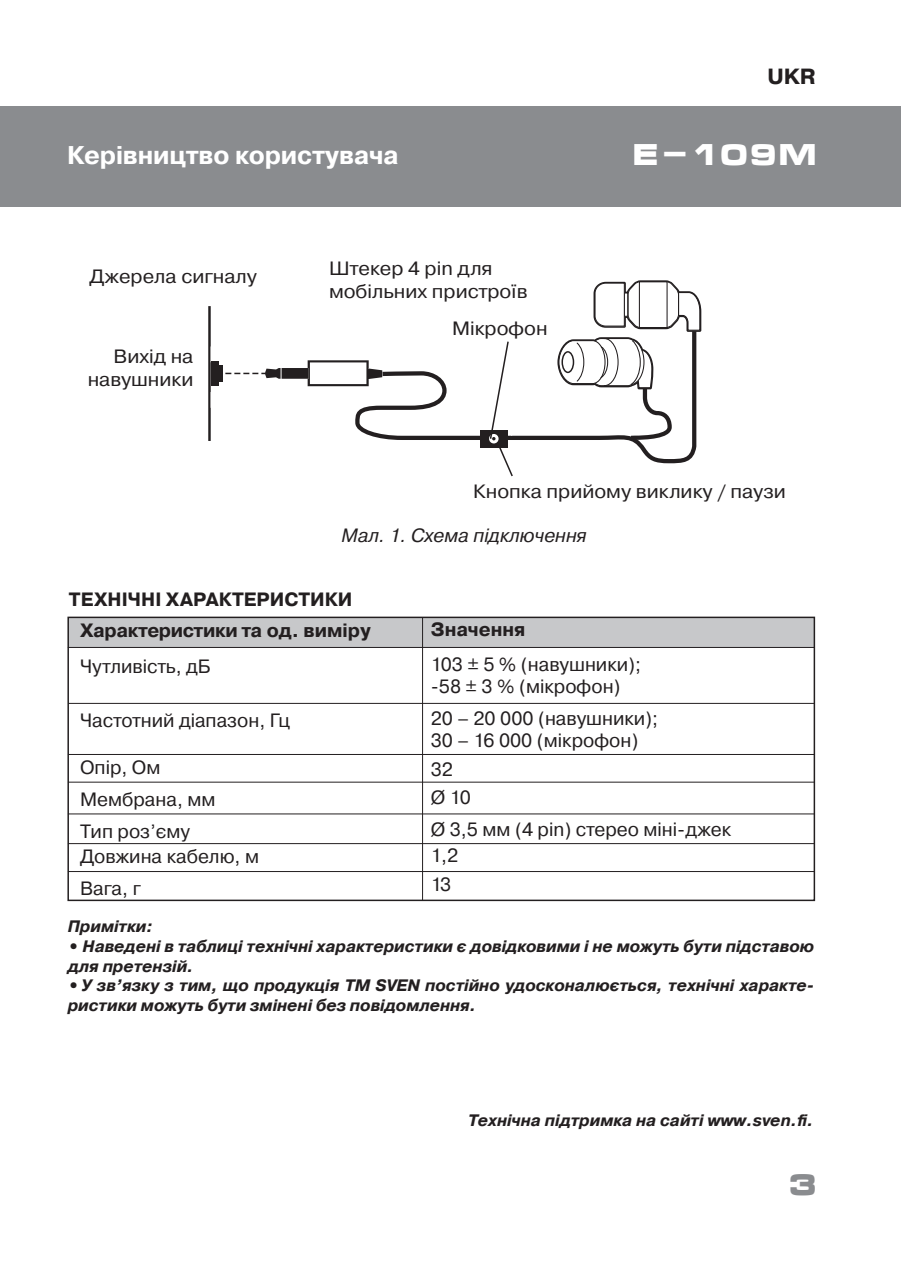
<style>
.page{position:relative;width:903px;height:1276px;background:#fff}
.page>*{position:absolute;margin:0;border:0;box-sizing:border-box;transform-origin:0 0}
.t1{font:700 29.1px "Micra";color:#fff}
.t2{font:700 29.1px "Micra";color:#8a8c8f}
.t3{font:700 25.5px "Pragmatica";letter-spacing:-.01em;color:#fff}
.t4{font:700 21.9px "Pragmatica";color:#231f20}
.t5{font:19.2px/32.1px "Pragmatica";color:#231f20}
.t6{font:19.2px/23.1px "Pragmatica";color:#231f20;text-align:right;scale:1.05 1}
.t7{font:700 19.2px/30.9px "Pragmatica";color:#231f20}
.t8{font:italic 19.2px "Pragmatica";color:#231f20}
.t9{font:italic 700 16.5px/19.8px "Pragmatica";color:#231f20}
</style>
<div class="page">
<div style="left:0;top:106px;width:900px;height:101px;background:#8a8c8f"></div>
<div style="left:69px;top:617px;width:745px;height:30px;background:#c7c8ca"></div>
<div style="left:67px;top:616px;width:748px;height:285px;border:2px solid #231f20"></div>
<hr style="left:68px;top:703px;width:746px;height:1px;background:#231f20">
<hr style="left:68px;top:781px;width:746px;height:1px;background:#231f20">
<hr style="left:68px;top:813px;width:746px;height:1px;background:#231f20">
<hr style="left:68px;top:843px;width:746px;height:1px;background:#231f20">
<hr style="left:68px;top:871px;width:746px;height:1px;background:#231f20">
<hr style="left:68px;top:754px;width:746px;height:1px;background:#231f20">
<hr style="left:68px;top:647px;width:747px;height:1px;background:#231f20">
<hr style="left:422px;top:617px;width:1px;height:283px;background:#231f20">
<svg style="left:208px;top:306px;width:3px;height:135px"></svg>
<div style="left:218px;top:365px;width:5px;height:17px;background:#231f20"></div>
<div style="left:211px;top:361px;width:7px;height:25px;background:#231f20"></div>
<svg style="left:593px;top:280px;width:108px;height:52px"></svg>
<svg style="left:225px;top:360px;width:128px;height:26px"></svg>
<svg style="left:353px;top:327px;width:345px;height:137px"></svg>
<div style="left:480px;top:430px;width:28px;height:17px;background:#231f20"></div>
<svg style="left:489px;top:340px;width:25px;height:137px"></svg>
<h2 class="t3" style="left:67px;top:139px;width:333px">Керівництво користувача</h2>
<p class="t6" style="left:90px;top:266px;width:161px">Джерела сигналу</p>
<p class="t6" style="left:88px;top:345px;width:102px">Вихід на навушники</p>
<p class="t6" style="left:329px;top:257px;width:191px;text-align:left">Штекер 4 pin для мобільних пристроїв</p>
<p class="t6" style="left:452px;top:318px;width:92px">Мікрофон</p>
<h3 class="t4" style="left:767px;top:62px;width:50px">UKR</h3>
<h1 class="t1" style="left:632px;top:139px;width:187px">E-109M</h1>
<p class="t6" style="left:473px;top:480px;width:299px">Кнопка прийому виклику / паузи</p>
<p class="t8" style="left:342px;top:524px;width:247px">Мал. 1. Схема підключення</p>
<p class="t7" style="left:80px;top:583px;width:292px;text-indent:-11px">ТЕХНІЧНІ ХАРАКТЕРИСТИКИ<br>Характеристики та од. виміру</p>
<p class="t5" style="left:80px;top:651px;width:132px">Чутливість, дБ</p>
<p class="t5" style="left:80px;top:705px;width:211px">Частотний діапазон, Гц</p>
<p class="t5" style="left:80px;top:751px;width:137px">Опір, Ом<br>Мембрана, мм<br>Тип роз’єму</p>
<p class="t5" style="left:80px;top:841px;width:180px">Довжина кабелю, м<br>Вага, г</p>
<p class="t7" style="left:431px;top:614px;width:96px">Значення</p>
<p class="t5" style="left:431px;top:653px;width:212px;line-height:22.5px">103 ± 5 % (навушники); -58 ± 3 % (мікрофон)</p>
<p class="t5" style="left:431px;top:707px;width:229px;line-height:22.5px">20 – 20 000 (навушники);<br>30 – 16 000 (мікрофон)</p>
<p class="t5" style="left:431px;top:755px;width:41px;line-height:28.5px">32<br>Ø 10</p>
<p class="t5" style="left:431px;top:815px;width:302px;line-height:27.6px">Ø 3,5 мм (4 pin) стерео міні-джек<br>1,2<br>13</p>
<p class="t9" style="left:68px;top:917px;width:87px">Примітки:</p>
<p class="t9" style="left:68px;top:936px;width:748px">• Наведені в таблиці технічні характеристики є довідковими і не можуть бути підставою для претензій.</p>
<p class="t9" style="left:68px;top:976px;width:748px">• У зв’язку з тим, що продукція ТМ SVEN постійно удосконалюється, технічні характе&shy;ристики можуть бути змінені без повідомлення.</p>
<p class="t9" style="left:468px;top:1110px;width:347px">Технічна підтримка на сайті www.sven.fi.</p>
<h1 class="t2" style="left:788px;top:1169px;width:32px">3</h1>
</div>
